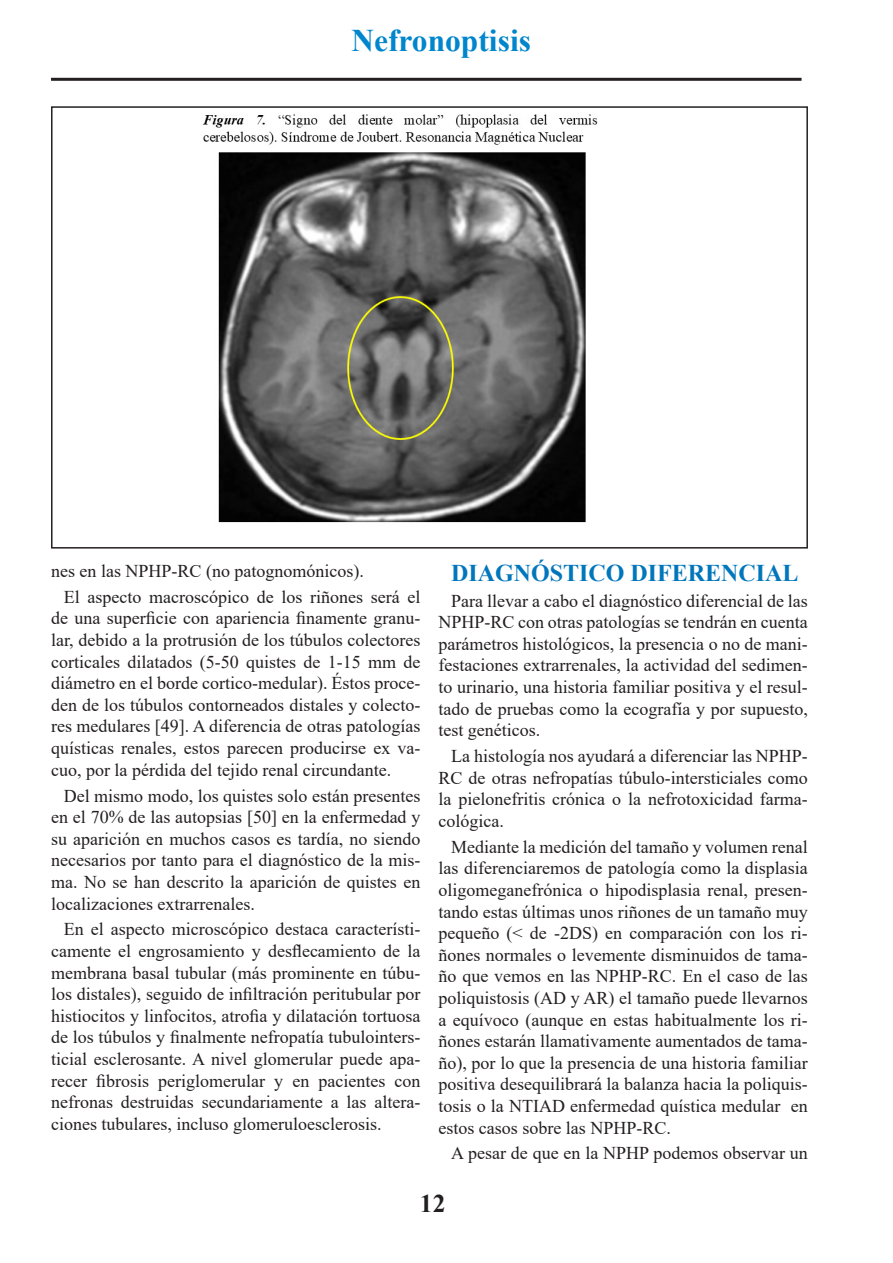
<style>
.page{position:relative;width:893px;height:1263px;background:#fff}
.page>*{position:absolute;margin:0;border:0;box-sizing:border-box;transform-origin:0 0}
.t1{font:700 31.5px "Times New Roman";color:#0086cc}
.t2{font:700 25.5px "Times New Roman";color:#231f20}
.t3{font:700 24px "Times New Roman";color:#0076bc}
.t4{font:18px/21.6px "Times New Roman";color:#231f20;text-align:justify}
</style>
<div class="page">
<hr style="left:51px;top:78px;width:750px;height:3px;background:#231f20">
<img style="left:202px;top:114px;width:396px;height:409px">
<div style="left:51px;top:106px;width:757px;height:443px;border:2px solid #231f20"></div>
<h1 class="t1" style="left:351px;top:18px;width:181px">Nefronoptisis</h1>
<p class="t4" style="left:64px;top:557px;width:358px;line-height:25.8px;text-indent:-13px">nes en las NPHP-RC (no patognomónicos).<br>El aspecto macroscópico de los riñones será el</p>
<p class="t4" style="left:51px;top:607px;width:371px">de una superficie con apariencia finamente granu&shy;lar, debido a la protrusión de los túbulos colectores corticales dilatados (5-50 quistes de 1-15 mm de diámetro en el borde cortico-medular). Éstos proce&shy;den de los túbulos contorneados distales y colecto&shy;res medulares [49]. A diferencia de otras patologías quísticas renales, estos parecen producirse ex va&shy;cuo, por la pérdida del tejido renal circundante.</p>
<p class="t4" style="left:51px;top:784px;width:371px;text-indent:13px">Del mismo modo, los quistes solo están presentes en el 70% de las autopsias [50] en la enfermedad y su aparición en muchos casos es tardía, no siendo necesarios por tanto para el diagnóstico de la mis&shy;ma. No se han descrito la aparición de quistes en localizaciones extrarrenales.</p>
<p class="t4" style="left:51px;top:918px;width:371px;text-indent:13px">En el aspecto microscópico destaca característi&shy;camente el engrosamiento y desflecamiento de la membrana basal tubular (más prominente en túbu&shy;los distales), seguido de infiltración peritubular por histiocitos y linfocitos, atrofia y dilatación tortuosa de los túbulos y finalmente nefropatía tubulointers&shy;ticial esclerosante. A nivel glomerular puede apa&shy;recer fibrosis periglomerular y en pacientes con nefronas destruidas secundariamente a las altera&shy;ciones tubulares, incluso glomeruloesclerosis.</p>
<h3 class="t3" style="left:451px;top:555px;width:349px">DIAGNÓSTICO DIFERENCIAL</h3>
<p class="t4" style="left:438px;top:589px;width:371px;text-indent:13px">Para llevar a cabo el diagnóstico diferencial de las NPHP-RC con otras patologías se tendrán en cuenta parámetros histológicos, la presencia o no de mani&shy;festaciones extrarrenales, la actividad del sedimen&shy;to urinario, una historia familiar positiva y el resul&shy;tado de pruebas como la ecografía y por supuesto, test genéticos.</p>
<p class="t4" style="left:438px;top:745px;width:371px;text-indent:13px">La histología nos ayudará a diferenciar las NPHP-RC de otras nefropatías túbulo-intersticiales como la pielonefritis crónica o la nefrotoxicidad farma&shy;cológica.</p>
<p class="t4" style="left:438px;top:835px;width:371px;text-indent:13px">Mediante la medición del tamaño y volumen renal las diferenciaremos de patología como la displasia oligomeganefrónica o hipodisplasia renal, presen&shy;tando estas últimas unos riñones de un tamaño muy pequeño (&lt; de -2DS) en comparación con los ri&shy;ñones normales o levemente disminuidos de tama&shy;ño que vemos en las NPHP-RC. En el caso de las poliquistosis (AD y AR) el tamaño puede llevarnos a equívoco (aunque en estas habitualmente los ri&shy;ñones estarán llamativamente aumentados de tama&shy;ño), por lo que la presencia de una historia familiar positiva desequilibrará la balanza hacia la poliquis&shy;tosis o la NTIAD enfermedad quística medular en estos casos sobre las NPHP-RC.</p>
<p class="t4" style="left:451px;top:1142px;width:358px">A pesar de que en la NPHP podemos observar un</p>
<h2 class="t2" style="left:420px;top:1185px;width:27px">12</h2>
</div>
